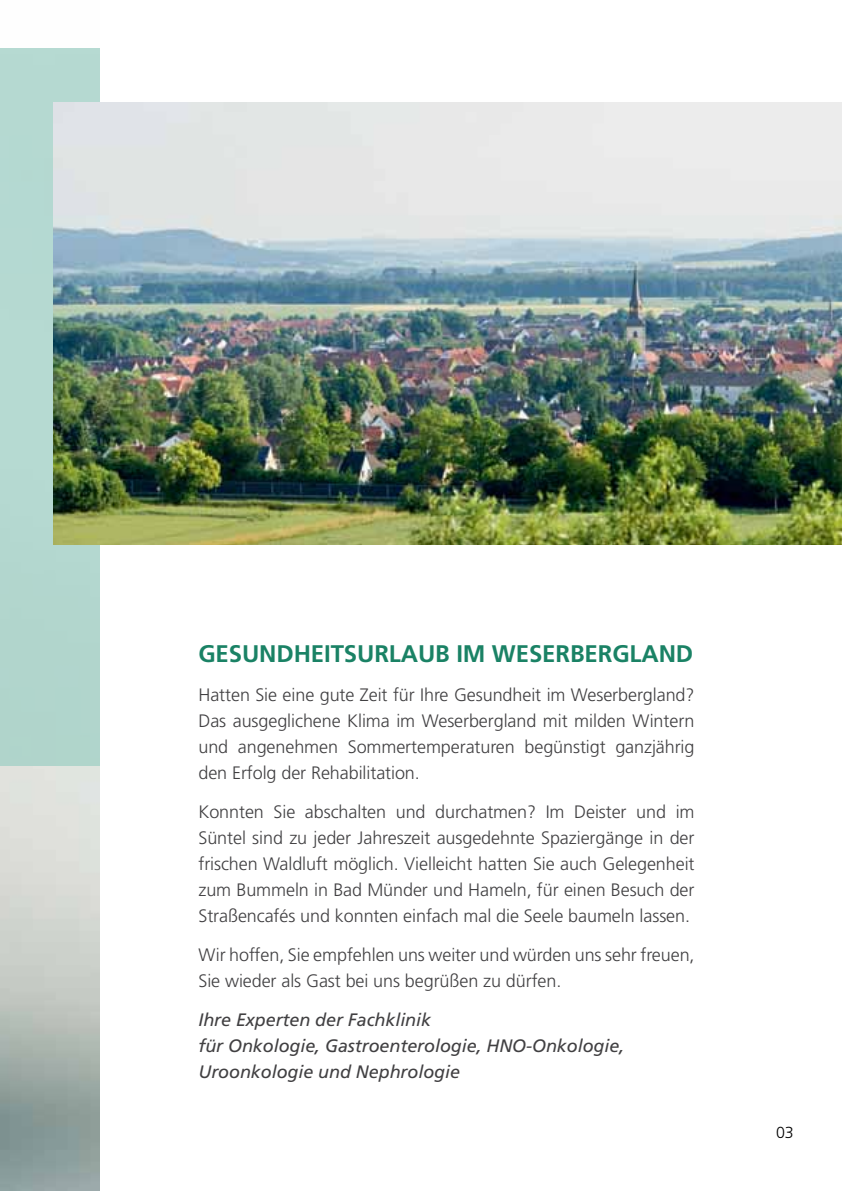
<style>
.page{position:relative;width:842px;height:1191px;background:#fff}
.page>*{position:absolute;margin:0;border:0;box-sizing:border-box;transform-origin:0 0}
.t1{font:700 24px "Frutiger LT";letter-spacing:-.005em;color:#1a8265}
.t2{font:300 18px/26px "Frutiger LT";letter-spacing:-.005em;color:#414042;text-align:justify}
.t3{font:italic 18px/26px "Frutiger LT";letter-spacing:-.005em;color:#414042}
.t4{font:300 16px "Frutiger LT";color:#000}
</style>
<div class="page">
<div style="left:0;top:48px;width:99px;height:717px;background:#b4d9d1"></div>
<img style="left:54px;top:102px;width:788px;height:442px">
<h1 class="t1" style="left:198px;top:639px;width:493px">GESUNDHEITSURLAUB IM WESERBERGLAND</h1>
<p class="t2" style="left:198px;top:682px;width:498px">Hatten Sie eine gute Zeit für Ihre Gesundheit im Weserbergland?<br>Das ausgeglichene Klima im Weserbergland mit milden Wintern und angenehmen Sommertemperaturen begünstigt ganzjährig den Erfolg der Rehabilitation.</p>
<p class="t2" style="left:198px;top:798px;width:498px">Konnten Sie abschalten und durchatmen? Im Deister und im Süntel sind zu jeder Jahreszeit ausgedehnte Spaziergänge in der frischen Waldluft möglich. Vielleicht hatten Sie auch Gelegenheit zum Bummeln in Bad Münder und Hameln, für einen Besuch der Straßencafés und konnten einfach mal die Seele baumeln lassen.</p>
<p class="t2" style="left:198px;top:941px;width:498px">Wir hoffen, Sie empfehlen uns weiter und würden uns sehr freuen,<br>Sie wieder als Gast bei uns begrüßen zu dürfen.</p>
<p class="t3" style="left:198px;top:1006px;width:427px">Ihre Experten der Fachklinik<br>für Onkologie, Gastroenterologie, HNO-Onkologie,<br>Uroonkologie und Nephrologie</p>
<p class="t4" style="left:776px;top:1123px;width:19px">03</p>
</div>
